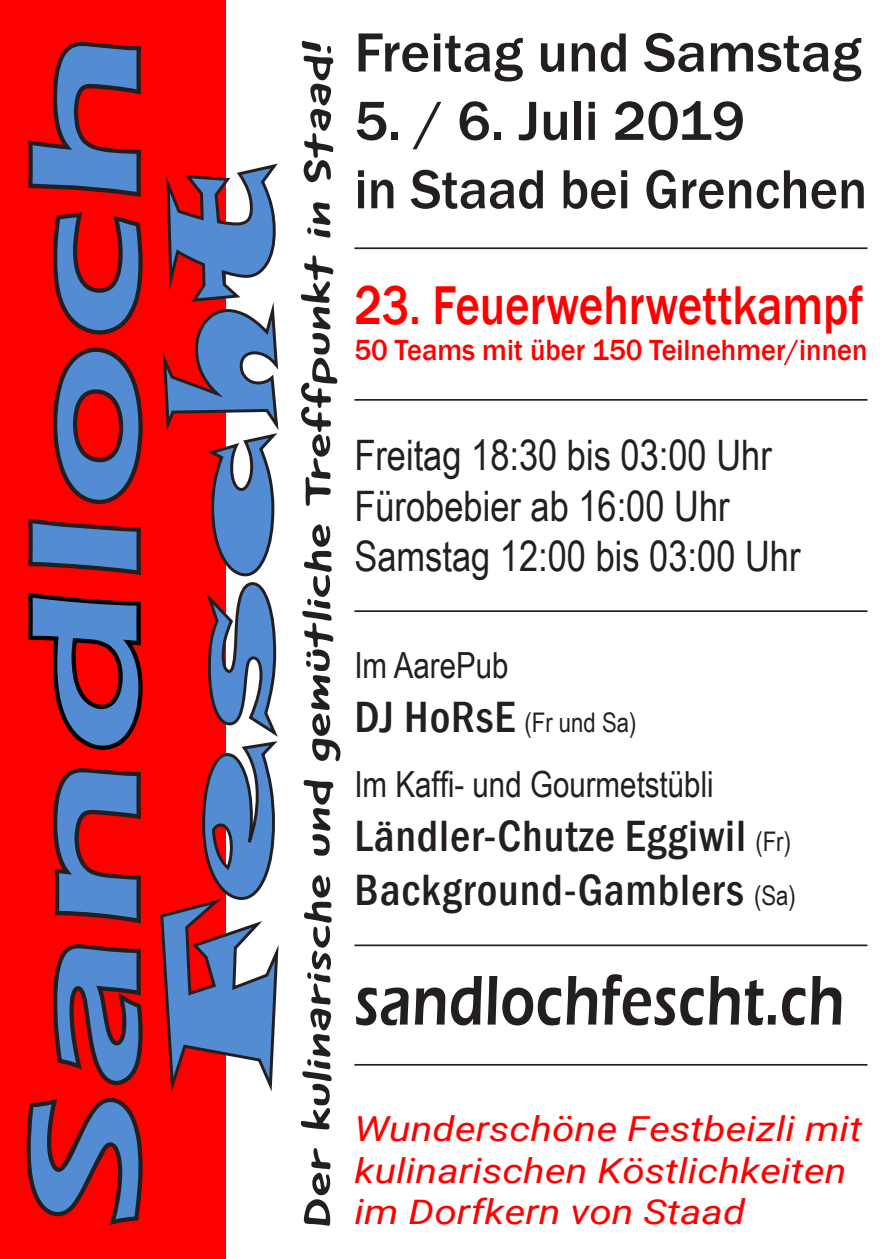
<style>
.page{position:relative;width:893px;height:1259px;background:#fff}
.page>*{position:absolute;margin:0;border:0;box-sizing:border-box;transform-origin:0 0}
.t1{font:600 156px "Eras ITC";letter-spacing:.01em;color:#548cd4;scale:1.73 1}
.t2{font:600 72.9px "Eras ITC";letter-spacing:.01em;color:#231f20;scale:.77 1}
.t3{font:500 57px "Franklin Gothic";color:#231f20}
.t4{font:500 57px "Franklin Gothic";color:#231f20;scale:.95 1}
.t5{font:500 56.1px "Franklin Gothic";color:#f00;scale:.84 1}
.t6{font:500 condensed 45px "Franklin Gothic";letter-spacing:.02em;color:#231f20}
.t7{font:42px "Arial Narrow";color:#231f20}
.t8{font:39px "Good Dog New";color:#231f20;scale:1.49 1}
.t9{font:36px "Arial Narrow";color:#231f20}
.t10{font:italic 34.5px "Roboto";color:#f00;scale:1.17 1}
.t11{font:500 30px "Franklin Gothic";color:#f00;scale:.95 1}
.t12{font:27px "Arial Narrow";color:#231f20}
.s1{font-family:"Franklin Gothic";font-weight:500;font-stretch:condensed;font-size:45px}
.s2{font-family:"Arial Narrow";font-weight:400;font-stretch:normal;font-size:27px}
</style>
<div class="page">
<div style="left:0;top:0;width:225px;height:1259px;background:#f00"></div>
<svg style="left:26px;top:944px;width:117px;height:281px"></svg>
<svg style="left:53px;top:768px;width:88px;height:156px"></svg>
<svg style="left:28px;top:592px;width:115px;height:158px"></svg>
<svg style="left:28px;top:41px;width:115px;height:534px"></svg>
<svg style="left:160px;top:162px;width:119px;height:939px"></svg>
<hr style="left:354px;top:247px;width:513px;height:2px;background:#231f20">
<hr style="left:354px;top:399px;width:513px;height:2px;background:#231f20">
<hr style="left:354px;top:610px;width:513px;height:2px;background:#231f20">
<hr style="left:354px;top:944px;width:513px;height:2px;background:#231f20">
<hr style="left:354px;top:1064px;width:513px;height:1px;background:#231f20">
<p class="t1" style="left:-4px;top:1227px;width:693px;rotate:-90deg">Sandloch</p>
<p class="t8" style="left:292px;top:1227px;width:798px;rotate:-90deg">Der kulinarische und gemütliche Treffpunkt in Staad!</p>
<p class="t3" style="left:354px;top:17px;width:508px">Freitag und Samstag</p>
<p class="t3" style="left:354px;top:86px;width:392px">5. / 6. Juli 2019</p>
<p class="t4" style="left:354px;top:154px;width:541px">in Staad bei Grenchen</p>
<p class="t5" style="left:354px;top:270px;width:607px">23. Feuerwehrwettkampf</p>
<p class="t11" style="left:354px;top:331px;width:542px">50 Teams mit über 150 Teilnehmer/innen</p>
<p class="t7" style="left:354px;top:425px;width:419px">Freitag 18:30 bis 03:00 Uhr</p>
<p class="t7" style="left:354px;top:475px;width:377px">Fürobebier ab 16:00 Uhr</p>
<p class="t7" style="left:354px;top:525px;width:448px">Samstag 12:00 bis 03:00 Uhr</p>
<p class="t9" style="left:354px;top:638px;width:156px">Im AarePub</p>
<p class="t12" style="left:354px;top:702px;width:284px"><span class="s1">DJ HoRsE</span> (Fr und Sa)</p>
<p class="t9" style="left:354px;top:758px;width:361px">Im Kaffi- und Gourmetstübli</p>
<p class="t6" style="left:354px;top:806px;width:438px">Ländler-Chutze Eggiwil <span class="s2">(Fr)</span></p>
<p class="t6" style="left:354px;top:860px;width:443px">Background-Gamblers <span class="s2">(Sa)</span></p>
<p class="t2" style="left:354px;top:959px;width:638px">sandlochfescht.ch</p>
<p class="t10" style="left:354px;top:1104px;width:436px">Wunderschöne Festbeizli mit</p>
<p class="t10" style="left:354px;top:1146px;width:422px">kulinarischen Köstlichkeiten</p>
<p class="t10" style="left:354px;top:1187px;width:336px">im Dorfkern von Staad</p>
</div>
